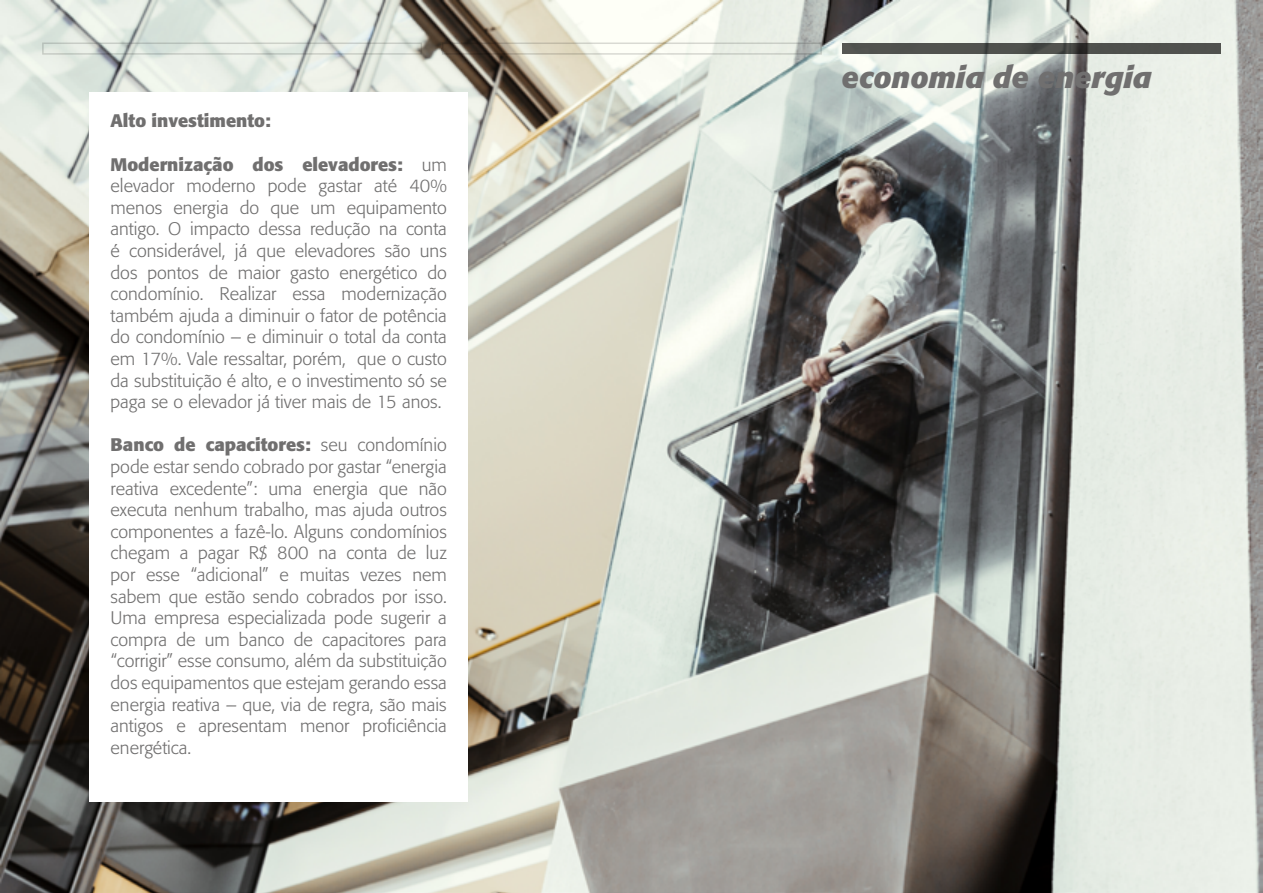
<style>
.page{position:relative;width:1263px;height:893px;background:#fff}
.page>*{position:absolute;margin:0;border:0;box-sizing:border-box;transform-origin:0 0}
.t1{font:italic 700 30px "Formata";color:#706f6f}
.t2{font:300 18px/21.6px "Formata";color:#706f6f;text-align:justify}
.t3{font:700 18px "Formata";color:#706f6f}
.s1{font-weight:700}
</style>
<div class="page">
<img style="left:0;top:0;width:1263px;height:893px">
<div style="left:42px;top:43px;width:380px;height:12px;border:2px solid #dadada"></div>
<div style="left:442px;top:43px;width:380px;height:12px;border:2px solid #dadada"></div>
<svg style="left:842px;top:43px;width:379px;height:11px;background:#4d4f4b"></svg>
<div style="left:89px;top:92px;width:379px;height:709px;background:#fff"></div>
<p class="t3" style="left:111px;top:110px;width:162px">Alto investimento:</p>
<p class="t2" style="left:111px;top:154px;width:338px"><span class="s1">Modernização dos elevadores:</span> um elevador moderno pode gastar até 40% menos energia do que um equipamento antigo. O impacto dessa redução na conta é considerável, já que elevadores são uns dos pontos de maior gasto energético do condomínio. Realizar essa modernização também ajuda a diminuir o fator de potência do condomínio – e diminuir o total da conta em 17%. Vale ressaltar, porém, que o custo da substituição é alto, e o investimento só se paga se o elevador já tiver mais de 15 anos.</p>
<p class="t2" style="left:111px;top:434px;width:338px"><span class="s1">Banco de capacitores:</span> seu condomínio pode estar sendo cobrado por gastar “energia reativa excedente”: uma energia que não executa nenhum trabalho, mas ajuda outros componentes a fazê-lo. Alguns condomínios chegam a pagar R$ 800 na conta de luz por esse “adicional” e muitas vezes nem sabem que estão sendo cobrados por isso.<br>Uma empresa especializada pode sugerir a compra de um banco de capacitores para “corrigir” esse consumo, além da substituição dos equipamentos que estejam gerando essa energia reativa – que, via de regra, são mais antigos e apresentam menor proficiência energética.</p>
<h1 class="t1" style="left:842px;top:59px;width:311px">economia de energia</h1>
</div>
